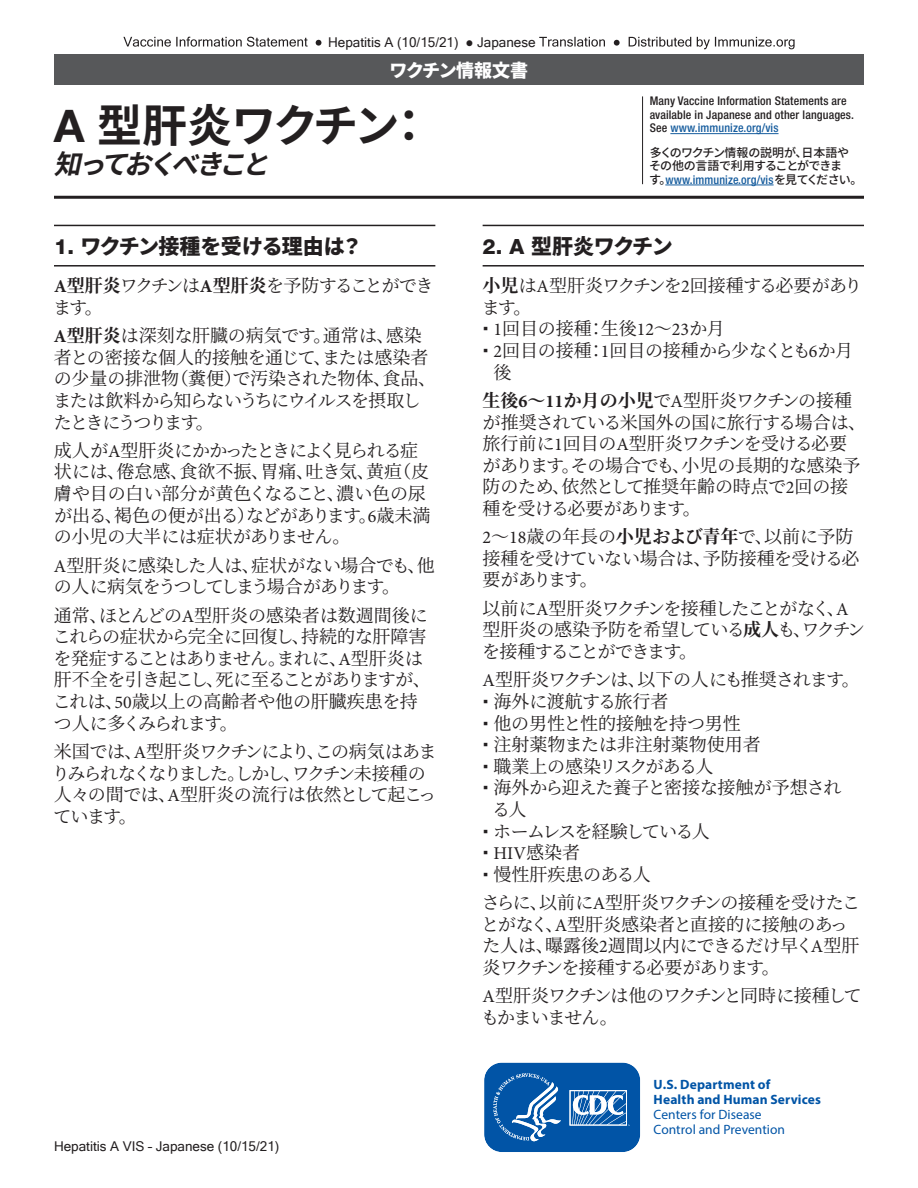
<style>
.page{position:relative;width:918px;height:1188px;background:#fff}
.page>*{position:absolute;margin:0;border:0;box-sizing:border-box;transform-origin:0 0}
.t1{font:700 45px "Noto Sans CJ Kjp";letter-spacing:-.05em;color:#231f20}
.t2{font:italic 700 27px "Noto Sans CJ Kjp";color:#231f20}
.t3{font:900 21px "Noto Sans CJ Kjp";letter-spacing:-.03em;color:#231f20}
.t4{font:18px/21.6px "Noto Serif CJ Kjp";letter-spacing:-.03em;color:#231f20}
.t5{font:18px/21.6px "Noto Serif CJ Kjp";letter-spacing:-.075em;color:#231f20}
.t6{font:18px/21.6px "Noto Serif CJ Kjp";letter-spacing:-.06em;color:#231f20}
.t7{font:18px/21.6px "Noto Serif CJ Kjp";letter-spacing:-.065em;color:#231f20}
.t8{font:18px/21.6px "Noto Serif CJ Kjp";letter-spacing:-.095em;color:#231f20}
.t9{font:18px "Noto Serif CJ Kjp";letter-spacing:-.05em;color:#231f20}
.t10{font:18px "Noto Serif CJ Kjp";letter-spacing:-.01em;color:#231f20}
.t11{font:18px "Noto Serif CJ Kjp";letter-spacing:-.005em;color:#231f20}
.t12{font:900 18px "Noto Sans CJ Kjp";letter-spacing:-.04em;color:#fff}
.t13{font:18px "Minion Pro";color:#231f20}
.t14{font:13.5px "Microsoft Sans Serif";color:#231f20}
.t15{font:700 13.5px/15px "Myriad Pro";letter-spacing:.01em;color:#0154a6}
.t16{font:13.5px/15px "Myriad Pro";color:#0154a6}
.t17{font:500 condensed 12px/13.5px "Helvetica Neue LT Std";letter-spacing:.01em;color:#231f20}
.t18{font:500 12px/13.5px "Noto Sans CJ Kjp";letter-spacing:-.055em;color:#231f20}
.t19{font:500 condensed 12px "Helvetica Neue LT Std";letter-spacing:.01em;color:#175d9e}
.s1{font-family:"Helvetica Neue LT Std"}
.s2{color:#175d9e}
.s3{font-family:"Noto Sans CJ Kjp";font-stretch:normal;color:#231f20}
.s4{font-family:"Helvetica Neue LT Std";font-weight:800}
.s5{font-family:"Minion Pro";font-weight:700}
.s6{font-weight:700}
.s7{font-family:"Minion Pro"}
.s8{font-family:"Noto Serif CJ Kjp"}
</style>
<div class="page">
<hr style="left:642px;top:96px;width:1px;height:88px;background:#231f20">
<hr style="left:54px;top:196px;width:810px;height:3px;background:#231f20">
<svg style="left:484px;top:1062px;width:157px;height:90px;background:#296fb4"></svg>
<hr style="left:670px;top:133px;width:109px;height:1px;background:#175d9e">
<hr style="left:665px;top:185px;width:109px;height:1px;background:#175d9e">
<div style="left:54px;top:54px;width:810px;height:31px;background:#57585a"></div>
<hr style="left:54px;top:265px;width:381px;height:2px;background:#231f20">
<hr style="left:54px;top:225px;width:381px;height:1px;background:#231f20">
<hr style="left:483px;top:265px;width:381px;height:2px;background:#231f20">
<hr style="left:483px;top:225px;width:381px;height:1px;background:#231f20">
<svg style="left:123px;top:37px;width:198px;height:10px"></svg>
<svg style="left:539px;top:37px;width:256px;height:12px"></svg>
<p class="t14" style="left:328px;top:34px;width:209px">Hepatitis A (10/15/21) ● Japanese</p>
<p class="t12" style="left:390px;top:60px;width:140px">ワクチン情報文書</p>
<h1 class="t1" style="left:54px;top:100px;width:379px"><span class="s1">A</span> 型肝炎ワクチン：</h1>
<h2 class="t2" style="left:54px;top:149px;width:233px">知っておくべきこと</h2>
<p class="t17" style="left:650px;top:94px;width:206px">Many Vaccine Information Statements are available in Japanese and other languages.<br>See <span class="s2">www.immunize.org/vis</span></p>
<p class="t18" style="left:649px;top:146px;width:201px">多くのワクチン情報の説明が、日本語やその他の言語で利用することができま</p>
<p class="t19" style="left:649px;top:172px;width:215px"><span class="s3">す。</span>www.immunize.org/vis<span class="s3">を見てください。</span></p>
<p class="t3" style="left:54px;top:234px;width:310px"><span class="s4">1.</span> ワクチン接種を受ける理由は？</p>
<p class="t8" style="left:53px;top:275px;width:382px"><span class="s5">A</span><span class="s6">型肝炎</span>ワクチンは<span class="s5">A</span><span class="s6">型肝炎</span>を予防することができます。</p>
<p class="t4" style="left:53px;top:325px;width:385px"><span class="s5">A</span><span class="s6">型肝炎</span>は深刻な肝臓の病気です。通常は、感染者との密接な個人的接触を通じて、または感染者の少量の排泄物（糞便）で汚染された物体、食品、または飲料から知らないうちにウイルスを摂取したときにうつります。</p>
<p class="t4" style="left:54px;top:440px;width:378px">成人が<span class="s7">A</span>型肝炎にかかったときによく見られる症状には、倦怠感、食欲不振、胃痛、吐き気、黄疸（皮膚や目の白い部分が黄色くなること、濃い色の尿が出る、褐色の便が出る）などがあります。<span class="s7">6</span>歳未満の小児の大半には症状がありません。</p>
<p class="t4" style="left:54px;top:555px;width:383px"><span class="s7">A</span>型肝炎に感染した人は、症状がない場合でも、他の人に病気をうつしてしまう場合があります。</p>
<p class="t4" style="left:53px;top:605px;width:380px">通常、ほとんどの<span class="s7">A</span>型肝炎の感染者は数週間後にこれらの症状から完全に回復し、持続的な肝障害を発症することはありません。まれに、<span class="s7">A</span>型肝炎は肝不全を引き起こし、死に至ることがありますが、これは、<span class="s7">50</span>歳以上の高齢者や他の肝臓疾患を持つ人に多くみられます。</p>
<p class="t5" style="left:52px;top:741px;width:386px">米国では、<span class="s7">A</span>型肝炎ワクチンにより、この病気はあまりみられなくなりました。しかし、ワクチン未接種の人々の間では、<span class="s7">A</span>型肝炎の流行は依然として起こっています。</p>
<p class="t14" style="left:54px;top:1138px;width:227px">Hepatitis A VIS – Japanese (10/15/21)</p>
<p class="t3" style="left:483px;top:234px;width:192px"><span class="s4">2. A</span> 型肝炎ワクチン</p>
<p class="t9" style="left:483px;top:275px;width:381px"><span class="s6">小児</span>は<span class="s7">A</span>型肝炎ワクチンを<span class="s7">2</span>回接種する必要があり</p>
<p class="t4" style="left:482px;top:297px;width:51px">ます。</p>
<p class="t11" style="left:493px;top:319px;width:233px"><span class="s7">1</span>回目の接種：生後<span class="s7">12</span>～<span class="s7">23</span>か月</p>
<p class="t10" style="left:493px;top:340px;width:361px"><span class="s7">2</span>回目の接種：<span class="s7">1</span>回目の接種から少なくとも<span class="s7">6</span>か月</p>
<p class="t4" style="left:493px;top:362px;width:19px">後</p>
<p class="t4" style="left:483px;top:390px;width:385px"><span class="s6">生後</span><span class="s5">6</span><span class="s6">～</span><span class="s5">11</span><span class="s6">か月の小児</span>で<span class="s7">A</span>型肝炎ワクチンの接種が推奨されている米国外の国に旅行する場合は、旅行前に<span class="s7">1</span>回目の<span class="s7">A</span>型肝炎ワクチンを受ける必要があります。その場合でも、小児の長期的な感染予防のため、依然として推奨年齢の時点で<span class="s7">2</span>回の接種を受ける必要があります。</p>
<p class="t4" style="left:483px;top:526px;width:378px"><span class="s7">2</span>～<span class="s7">18</span>歳の年長の<span class="s6">小児および青年</span>で、以前に予防接種を受けていない場合は、予防接種を受ける必要があります。</p>
<p class="t6" style="left:482px;top:598px;width:385px">以前に<span class="s7">A</span>型肝炎ワクチンを接種したことがなく、<span class="s7">A</span>型肝炎の感染予防を希望している<span class="s6">成人</span>も、ワクチンを接種することができます。</p>
<p class="t4" style="left:492px;top:669px;width:369px;text-indent:-10px"><span class="s7">A</span>型肝炎ワクチンは、以下の人にも推奨されます。海外に渡航する旅行者<br>他の男性と性的接触を持つ男性<br>注射薬物または非注射薬物使用者<br>職業上の感染リスクがある人<br>海外から迎えた養子と密接な接触が予想される人<br>ホームレスを経験している人</p>
<p class="t13" style="left:493px;top:841px;width:88px">HIV<span class="s8">感染者</span></p>
<p class="t4" style="left:482px;top:860px;width:380px;line-height:28.3px;text-indent:12px">慢性肝疾患のある人<br>さらに、以前に<span class="s7">A</span>型肝炎ワクチンの接種を受けたこ</p>
<p class="t4" style="left:481px;top:914px;width:380px">とがなく、<span class="s7">A</span>型肝炎感染者と直接的に接触のあった人は、曝露後<span class="s7">2</span>週間以内にできるだけ早く<span class="s7">A</span>型肝炎ワクチンを接種する必要があります。</p>
<p class="t7" style="left:481px;top:985px;width:382px"><span class="s7">A</span>型肝炎ワクチンは他のワクチンと同時に接種してもかまいません。</p>
<p class="t15" style="left:654px;top:1077px;width:169px">U.S. Department of<br>Health and Human Services</p>
<p class="t16" style="left:654px;top:1107px;width:133px">Centers for Disease<br>Control and Prevention</p>
</div>
